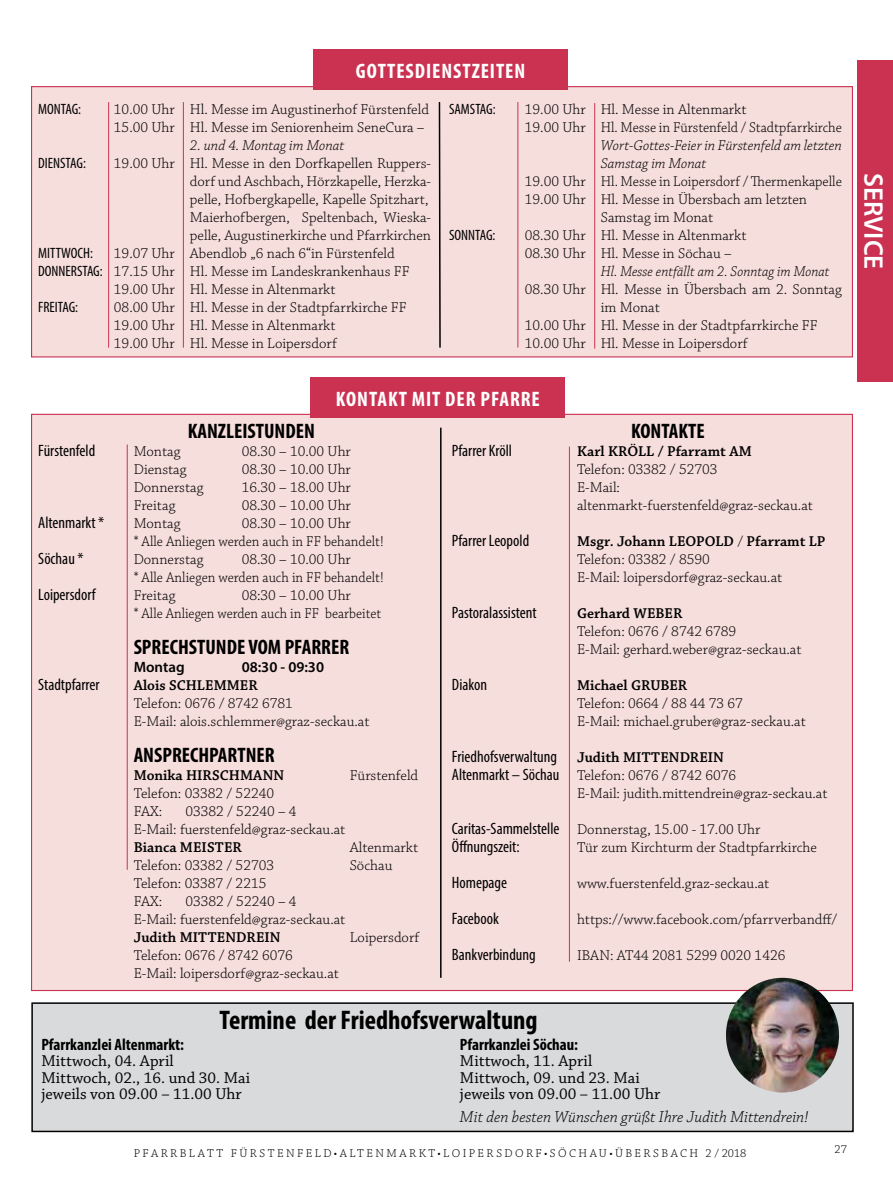
<style>
.page{position:relative;width:893px;height:1191px;background:#fff}
.page>*{position:absolute;margin:0;border:0;box-sizing:border-box;transform-origin:0 0}
.t1{font:700 condensed 27px "Myriad Pro";color:#000}
.t2{font:600 27px "Myriad Pro";color:#fff}
.t3{font:700 condensed 21px "Myriad Pro";color:#000}
.t4{font:700 condensed 21px "Myriad Pro";letter-spacing:.045em;color:#fff}
.t5{font:condensed 16.5px/36px "Myriad Pro";color:#000}
.t6{font:16.5px/16.5px "Chaparral Pro";color:#000}
.t7{font:italic 300 16.5px "Chaparral Pro";color:#000}
.t8{font:700 condensed 16.5px "Myriad Pro";color:#000}
.t9{font:300 15px/18px "Chaparral Pro";color:#000}
.t10{font:600 15px "Chaparral Pro";color:#000}
.t11{font:300 15px/18px "Chaparral Pro";color:#000;scale:.96 1}
.t12{font:italic 300 15px/18px "Chaparral Pro";color:#000}
.t13{font:condensed 15px/18px "Myriad Pro";color:#000}
.t14{font:italic 300 15px "Chaparral Pro";color:#000;scale:.95 1}
.t15{font:600 15px "Myriad Pro";color:#000}
.t16{font:300 12px "Chaparral Pro";letter-spacing:.2em;color:#000}
.s1{font-weight:600}
</style>
<div class="page">
<div style="left:32px;top:1003px;width:821px;height:128px;background:#d9dadb"></div>
<div style="left:31px;top:1002px;width:823px;height:130px;border:2px solid #000"></div>
<div style="left:31px;top:86px;width:822px;height:271px;background:#f6dedc;border:1px solid #cb3252"></div>
<div style="left:31px;top:414px;width:822px;height:577px;background:#f6dedc;border:1px solid #cb3252"></div>
<div style="left:313px;top:49px;width:255px;height:41px;background:#cb3252"></div>
<div style="left:310px;top:377px;width:255px;height:41px;background:#cb3252"></div>
<svg style="left:438px;top:102px;width:3px;height:246px"></svg>
<hr style="left:108px;top:102px;width:1px;height:246px;background:#cb3252">
<hr style="left:127px;top:444px;width:1px;height:425px;background:#cb3252">
<hr style="left:569px;top:446px;width:1px;height:515px;background:#cb3252">
<hr style="left:518px;top:102px;width:1px;height:245px;background:#cb3252">
<hr style="left:183px;top:102px;width:1px;height:246px;background:#cb3252">
<hr style="left:594px;top:103px;width:1px;height:245px;background:#cb3252">
<hr style="left:440px;top:428px;width:2px;height:549px;background:#000">
<img style="left:726px;top:977px;width:113px;height:115px">
<div style="left:858px;top:60px;width:35px;height:322px;background:#cb3252"></div>
<p class="t13" style="left:38px;top:99px;width:44px">MONTAG:</p>
<p class="t13" style="left:38px;top:153px;width:49px">DIENSTAG:</p>
<p class="t9" style="left:114px;top:100px;width:62px">10.00 Uhr<br>15.00 Uhr</p>
<p class="t9" style="left:114px;top:154px;width:62px">19.00 Uhr</p>
<p class="t13" style="left:38px;top:243px;width:66px">MITTWOCH:<br>DONNERSTAG:</p>
<p class="t13" style="left:38px;top:297px;width:41px">FREITAG:</p>
<p class="t9" style="left:114px;top:244px;width:62px;text-align:justify">19.07 Uhr 17.15 Uhr 19.00 Uhr 08.00 Uhr 19.00 Uhr 19.00 Uhr</p>
<h2 class="t4" style="left:356px;top:58px;width:171px">GOTTESDIENSTZEITEN</h2>
<p class="t9" style="left:190px;top:101px;width:241px">Hl. Messe im Augustinerhof Fürstenfeld<br>Hl. Messe im Seniorenheim SeneCura –</p>
<p class="t12" style="left:190px;top:137px;width:156px">2. und 4. Montag im Monat</p>
<p class="t9" style="left:190px;top:155px;width:243px">Hl. Messe in den Dorfkapellen Ruppers&shy;dorf und Aschbach, Hörzkapelle, Herzka&shy;pelle, Hofbergkapelle, Kapelle Spitzhart, Maierhofbergen, Speltenbach, Wieska&shy;pelle, Augustinerkirche und Pfarrkirchen Abendlob „6 nach 6“in Fürstenfeld<br>Hl. Messe im Landeskrankenhaus FF Hl. Messe in Altenmarkt<br>Hl. Messe in der Stadtpfarrkirche FF<br>Hl. Messe in Altenmarkt<br>Hl. Messe in Loipersdorf</p>
<p class="t13" style="left:449px;top:99px;width:48px">SAMSTAG:</p>
<p class="t13" style="left:449px;top:225px;width:48px">SONNTAG:</p>
<p class="t9" style="left:525px;top:100px;width:62px">19.00 Uhr<br>19.00 Uhr</p>
<p class="t9" style="left:525px;top:172px;width:62px">19.00 Uhr<br>19.00 Uhr</p>
<p class="t9" style="left:525px;top:226px;width:62px">08.30 Uhr<br>08.30 Uhr</p>
<p class="t9" style="left:525px;top:280px;width:62px">08.30 Uhr</p>
<p class="t9" style="left:525px;top:316px;width:62px">10.00 Uhr<br>10.00 Uhr</p>
<p class="t9" style="left:601px;top:101px;width:243px">Hl. Messe in Altenmarkt<br>Hl. Messe in Fürstenfeld / Stadtpfarrkirche</p>
<p class="t12" style="left:601px;top:136px;width:243px">Wort-Gottes-Feier in Fürstenfeld am letzten<br>Samstag im Monat</p>
<p class="t11" style="left:601px;top:172px;width:253px">Hl. Messe in Loipersdorf / Thermenkapelle<br>Hl. Messe in Übersbach am letzten<br>Samstag im Monat<br>Hl. Messe in Altenmarkt<br>Hl. Messe in Söchau –</p>
<p class="t14" style="left:601px;top:263px;width:242px">Hl. Messe entfällt am 2. Sonntag im Monat</p>
<p class="t9" style="left:601px;top:280px;width:243px">Hl. Messe in Übersbach am 2. Sonntag im Monat<br>Hl. Messe in der Stadtpfarrkirche FF<br>Hl. Messe in Loipersdorf</p>
<h2 class="t4" style="left:336px;top:385px;width:205px">KONTAKT MIT DER PFARRE</h2>
<p class="t5" style="left:38px;top:432px;width:59px">Fürstenfeld</p>
<p class="t5" style="left:38px;top:504px;width:68px">Altenmarkt *<br>Söchau *<br>Loipersdorf</p>
<p class="t5" style="left:38px;top:666px;width:63px">Stadtpfarrer</p>
<h2 class="t3" style="left:188px;top:417px;width:129px">KANZLEISTUNDEN</h2>
<p class="t9" style="left:134px;top:442px;width:48px">Montag</p>
<p class="t9" style="left:242px;top:442px;width:111px">08.30 – 10.00 Uhr</p>
<p class="t9" style="left:134px;top:460px;width:54px">Dienstag</p>
<p class="t9" style="left:242px;top:460px;width:111px">08.30 – 10.00 Uhr</p>
<p class="t9" style="left:134px;top:478px;width:71px">Donnerstag</p>
<p class="t9" style="left:242px;top:478px;width:111px">16.30 – 18.00 Uhr</p>
<p class="t9" style="left:134px;top:496px;width:43px">Freitag</p>
<p class="t9" style="left:242px;top:496px;width:111px">08.30 – 10.00 Uhr</p>
<p class="t9" style="left:134px;top:514px;width:48px">Montag</p>
<p class="t9" style="left:134px;top:514px;width:251px;text-indent:108px">08.30 – 10.00 Uhr<br>* Alle Anliegen werden auch in FF behandelt!<br>Donnerstag</p>
<p class="t9" style="left:134px;top:550px;width:251px;text-indent:108px">08.30 – 10.00 Uhr<br>* Alle Anliegen werden auch in FF behandelt!<br>Freitag</p>
<p class="t9" style="left:134px;top:586px;width:249px;text-indent:108px">08:30 – 10.00 Uhr<br>* Alle Anliegen werden auch in FF bearbeitet</p>
<h2 class="t3" style="left:134px;top:633px;width:217px">SPRECHSTUNDE VOM PFARRER</h2>
<p class="t15" style="left:134px;top:657px;width:52px">Montag</p>
<p class="t15" style="left:242px;top:657px;width:84px">08:30 - 09:30</p>
<p class="t10" style="left:134px;top:676px;width:125px">Alois SCHLEMMER</p>
<p class="t9" style="left:134px;top:694px;width:237px">Telefon: 0676 / 8742 6781<br>E-Mail: alois.schlemmer@graz-seckau.at</p>
<h2 class="t3" style="left:134px;top:741px;width:142px">ANSPRECHPARTNER</h2>
<p class="t10" style="left:134px;top:766px;width:152px">Monika HIRSCHMANN</p>
<p class="t9" style="left:350px;top:766px;width:70px">Fürstenfeld</p>
<p class="t9" style="left:134px;top:784px;width:142px">Telefon: 03382 / 52240<br>FAX:</p>
<p class="t9" style="left:134px;top:802px;width:213px;text-align:center">03382 / 52240 – 4<br>E-Mail: fuerstenfeld@graz-seckau.at</p>
<p class="t10" style="left:134px;top:838px;width:110px">Bianca MEISTER</p>
<p class="t9" style="left:350px;top:838px;width:70px">Altenmarkt</p>
<p class="t9" style="left:134px;top:856px;width:142px">Telefon: 03382 / 52703</p>
<p class="t9" style="left:350px;top:856px;width:44px">Söchau</p>
<p class="t9" style="left:134px;top:874px;width:134px">Telefon: 03387 / 2215<br>FAX:</p>
<p class="t9" style="left:134px;top:892px;width:213px;text-align:center">03382 / 52240 – 4<br>E-Mail: fuerstenfeld@graz-seckau.at</p>
<p class="t10" style="left:134px;top:928px;width:148px">Judith MITTENDREIN</p>
<p class="t9" style="left:350px;top:928px;width:71px">Loipersdorf</p>
<p class="t9" style="left:134px;top:946px;width:207px">Telefon: 0676 / 8742 6076<br>E-Mail: loipersdorf@graz-seckau.at</p>
<p class="t5" style="left:452px;top:432px;width:62px">Pfarrer Kröll</p>
<p class="t5" style="left:452px;top:522px;width:79px">Pfarrer Leopold</p>
<p class="t5" style="left:452px;top:594px;width:86px">Pastoralassistent</p>
<p class="t5" style="left:452px;top:666px;width:37px">Diakon</p>
<p class="t5" style="left:452px;top:747px;width:109px;line-height:18px">Friedhofsverwaltung<br>Altenmarkt – Söchau</p>
<p class="t5" style="left:452px;top:819px;width:109px;line-height:18px">Caritas-Sammelstelle<br>Öffnungszeit:</p>
<p class="t5" style="left:452px;top:864px;width:85px">Homepage<br>Facebook<br>Bankverbindung</p>
<h2 class="t3" style="left:631px;top:417px;width:75px">KONTAKTE</h2>
<p class="t10" style="left:577px;top:442px;width:176px">Karl KRÖLL / Pfarramt AM</p>
<p class="t9" style="left:577px;top:460px;width:237px">Telefon: 03382 / 52703<br>E-Mail: altenmarkt-fuerstenfeld@graz-seckau.at</p>
<p class="t9" style="left:577px;top:532px;width:250px"><span class="s1">Msgr. Johann LEOPOLD</span> / <span class="s1">Pfarramt LP<br></span>Telefon: 03382 / 8590<br>E-Mail: loipersdorf@graz-seckau.at</p>
<p class="t10" style="left:577px;top:604px;width:107px">Gerhard WEBER</p>
<p class="t9" style="left:577px;top:622px;width:226px">Telefon: 0676 / 8742 6789<br>E-Mail: gerhard.weber@graz-seckau.at</p>
<p class="t10" style="left:577px;top:676px;width:112px">Michael GRUBER</p>
<p class="t9" style="left:577px;top:694px;width:230px">Telefon: 0664 / 88 44 73 67<br>E-Mail: michael.gruber@graz-seckau.at</p>
<p class="t10" style="left:577px;top:748px;width:148px">Judith MITTENDREIN</p>
<p class="t9" style="left:577px;top:766px;width:252px">Telefon: 0676 / 8742 6076<br>E-Mail: judith.mittendrein@graz-seckau.at</p>
<p class="t9" style="left:577px;top:820px;width:241px">Donnerstag, 15.00 - 17.00 Uhr<br>Tür zum Kirchturm der Stadtpfarrkirche</p>
<p class="t9" style="left:577px;top:874px;width:194px">www.fuerstenfeld.graz-seckau.at</p>
<p class="t9" style="left:577px;top:910px;width:262px">https://www.facebook.com/pfarrverbandff/</p>
<p class="t9" style="left:577px;top:946px;width:210px">IBAN: AT44 2081 5299 0020 1426</p>
<h1 class="t1" style="left:220px;top:1002px;width:319px">Termine der Friedhofsverwaltung</h1>
<p class="t8" style="left:41px;top:1033px;width:144px">Pfarrkanzlei Altenmarkt:</p>
<p class="t6" style="left:41px;top:1053px;width:210px">Mittwoch, 04. April<br>Mittwoch, 02., 16. und 30. Mai jeweils von 09.00 – 11.00 Uhr</p>
<p class="t8" style="left:460px;top:1033px;width:120px">Pfarrkanzlei Söchau:</p>
<p class="t6" style="left:460px;top:1053px;width:202px">Mittwoch, 11. April<br>Mittwoch, 09. und 23. Mai jeweils von 09.00 – 11.00 Uhr</p>
<p class="t7" style="left:460px;top:1107px;width:350px">Mit den besten Wünschen grüßt Ihre Judith Mittendrein!</p>
<p class="t16" style="left:134px;top:1146px;width:614px">PFARRBLATT FÜRSTENFELD•ALTENMARKT•LOIPERSDORF•SÖCHAU•ÜBERSBACH 2 / 2018</p>
<p class="t16" style="left:834px;top:1142px;width:14px">27</p>
<h1 class="t2" style="left:891px;top:173px;width:98px;rotate:90deg">SERVICE</h1>
</div>
